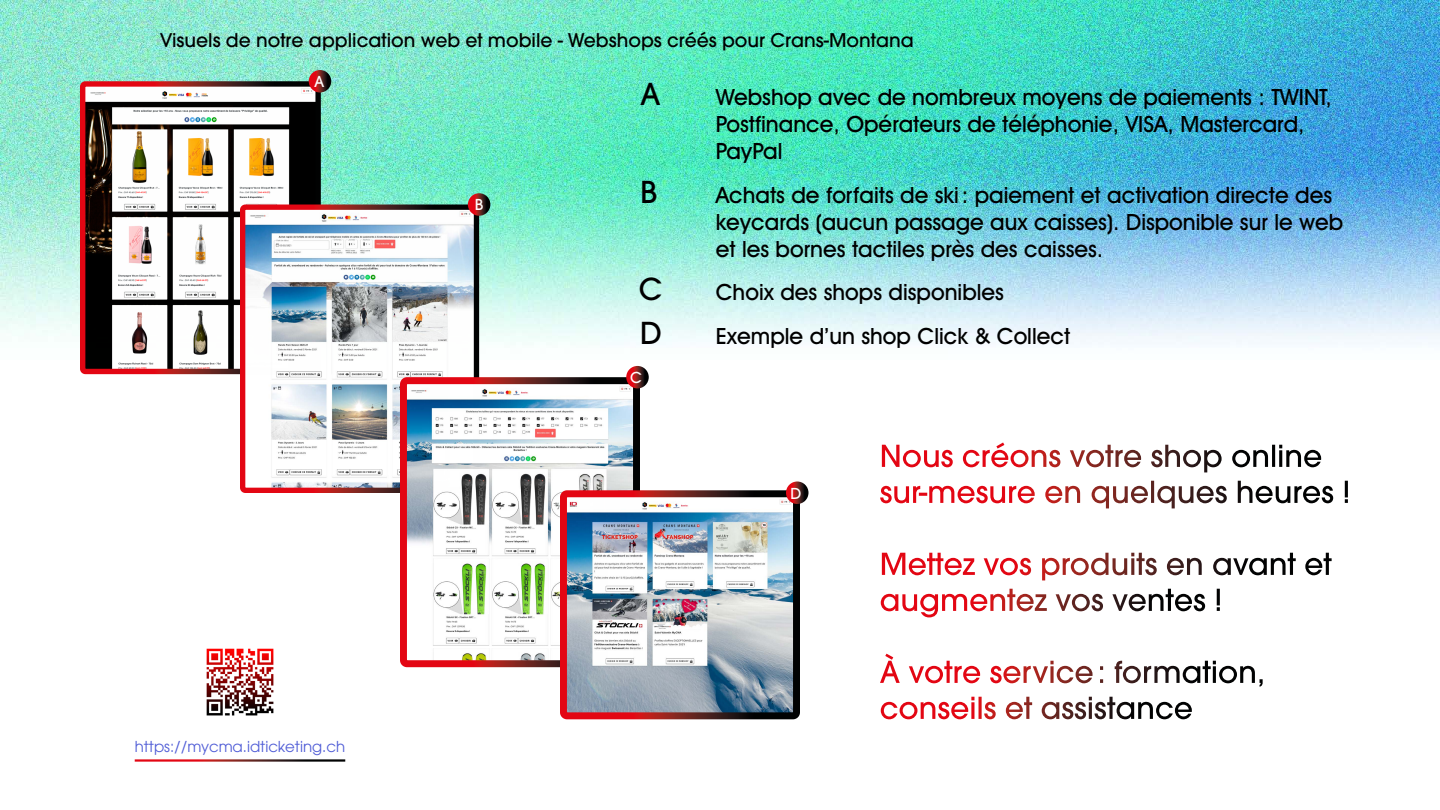
<style>
.page{position:relative;width:1440px;height:810px;background:#fff}
.page>*{position:absolute;margin:0;border:0;box-sizing:border-box;transform-origin:0 0}
.t1{font:500 30px "Avant Garde";color:#000}
.t2{font:500 22.5px/27px "Avant Garde IT Cby BT";color:#000}
.t3{font:500 18.75px "Avant Garde";color:#000}
.t4{font:15px "Avant Garde";color:#4f5cd6}
.t5{font:500 15px "Avant Garde";color:#fff}
</style>
<div class="page">
<img style="left:0;top:0;width:1440px;height:360px">
<img style="left:86px;top:87px;width:229px;height:281px">
<div style="left:80px;top:81px;width:241px;height:293px;border:5px solid #fff;border-radius:3px"></div>
<img style="left:246px;top:211px;width:227px;height:276px">
<div style="left:240px;top:205px;width:239px;height:288px;border:5px solid #fff;border-radius:3px"></div>
<svg style="left:309px;top:70px;width:22px;height:23px"></svg>
<svg style="left:468px;top:193px;width:22px;height:23px"></svg>
<img style="left:408px;top:385px;width:224px;height:274px">
<div style="left:400px;top:377px;width:240px;height:290px;border:7px solid #fff;border-radius:3px"></div>
<img style="left:568px;top:498px;width:224px;height:213px">
<div style="left:560px;top:490px;width:240px;height:229px;border:7px solid #fff;border-radius:3px"></div>
<svg style="left:786px;top:482px;width:22px;height:22px"></svg>
<svg style="left:971px;top:697px;width:221px;height:22px"></svg>
<svg style="left:880px;top:654px;width:375px;height:29px"></svg>
<svg style="left:942px;top:589px;width:278px;height:22px"></svg>
<svg style="left:882px;top:553px;width:450px;height:22px"></svg>
<svg style="left:1065px;top:481px;width:283px;height:27px"></svg>
<svg style="left:882px;top:442px;width:439px;height:30px"></svg>
<svg style="left:626px;top:366px;width:23px;height:22px"></svg>
<img style="left:206px;top:648px;width:68px;height:68px">
<p class="t3" style="left:160px;top:29px;width:755px">Visuels de notre application web et mobile - Webshops créés pour Crans-Montana</p>
<p class="t5" style="left:314px;top:72px;width:12px">A</p>
<h1 class="t1" style="left:640px;top:76px;width:22px">A</h1>
<p class="t2" style="left:716px;top:83px;width:618px">Webshop avec de nombreux moyens de paiements : TWINT,<br>Postfinance, Opérateurs de téléphonie, VISA, Mastercard,<br>PayPal</p>
<h1 class="t1" style="left:640px;top:173px;width:19px">B</h1>
<p class="t2" style="left:716px;top:181px;width:629px">Achats de forfaits de ski: paiement et activation directe des keycards (aucun passage aux caisses). Disponible sur le web et les bornes tactiles près des caisses.</p>
<h1 class="t1" style="left:639px;top:271px;width:25px">C</h1>
<p class="t2" style="left:716px;top:278px;width:290px">Choix des shops disponibles</p>
<h1 class="t1" style="left:640px;top:314px;width:23px">D</h1>
<p class="t2" style="left:716px;top:322px;width:356px">Exemple d’un shop Click &amp; Collect</p>
<p class="t5" style="left:475px;top:196px;width:10px">B</p>
<p class="t4" style="left:135px;top:738px;width:212px">https://mycma.idticketing.ch</p>
<p class="t5" style="left:630px;top:368px;width:13px">C</p>
<p class="t5" style="left:790px;top:484px;width:12px">D</p>
</div>
